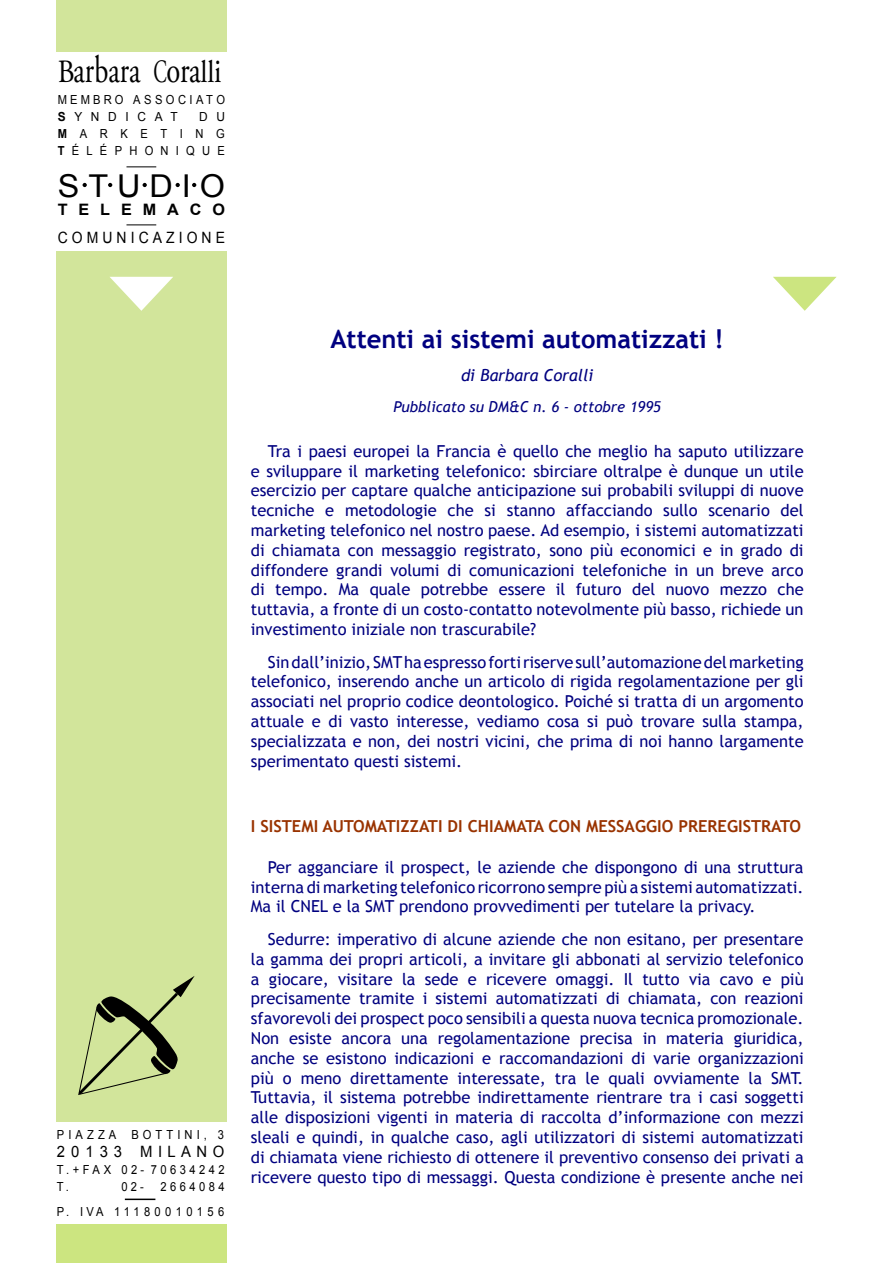
<style>
.page{position:relative;width:893px;height:1263px;background:#fff}
.page>*{position:absolute;margin:0;border:0;box-sizing:border-box;transform-origin:0 0}
.t1{font:38.4px "Adobe Garamond Pro";color:#000;scale:.73 1}
.t2{font:31.5px "Arial";letter-spacing:.275em;color:#000}
.t3{font:700 25.5px "Trebuchet MS";color:#000080}
.t4{font:16.5px/19.8px "Trebuchet MS";color:#000080;text-align:justify}
.t5{font:700 16.5px "Trebuchet MS";color:#930}
.t6{font:italic 16.5px "Trebuchet MS";color:#000080}
.t7{font:700 15.75px "Arial";letter-spacing:.675em;color:#000}
.t8{font:15.6px "Arial";letter-spacing:.29em;color:#000;scale:.89 1}
.t9{font:15.6px "Arial";letter-spacing:.365em;color:#000;scale:.95 1}
.t10{font:italic 15px "Trebuchet MS";color:#000080}
.t11{font:12.45px "Arial";letter-spacing:.365em;color:#000;scale:.89 1}
.t12{font:12.45px "Arial";letter-spacing:.39em;color:#000;scale:.89 1}
.t13{font:12.45px "Arial";letter-spacing:.31em;color:#000;scale:.89 1}
.t14{font:12.45px "Arial";letter-spacing:.29em;color:#000;scale:.89 1}
.t15{font:12.45px "Arial";letter-spacing:.65em;color:#000;scale:.89 1}
.t16{font:12.45px "Arial";letter-spacing:1.13em;color:#000;scale:.89 1}
.t17{font:12.45px "Arial";letter-spacing:.73em;color:#000;scale:.95 1}
.t18{font:12.45px "Arial";letter-spacing:.365em;color:#000;scale:.95 1}
.s1{font-size:32.4px}
.s2{font-size:31.2px}
.s3{font-size:34.35px}
.s4{font-weight:700}
</style>
<div class="page">
<div style="left:56px;top:1224px;width:170px;height:38px;background:#cce580"></div>
<div style="left:56px;top:251px;width:170px;height:870px;background:#d2e59b"></div>
<div style="left:56px;top:0;width:170px;height:51px;background:#d2e59b"></div>
<svg style="left:773px;top:277px;width:64px;height:34px"></svg>
<svg style="left:110px;top:277px;width:63px;height:34px"></svg>
<svg style="left:78px;top:976px;width:117px;height:119px"></svg>
<svg style="left:83px;top:183px;width:4px;height:4px"></svg>
<svg style="left:108px;top:183px;width:4px;height:4px"></svg>
<svg style="left:143px;top:183px;width:4px;height:4px"></svg>
<svg style="left:176px;top:183px;width:4px;height:4px"></svg>
<svg style="left:192px;top:183px;width:4px;height:4px"></svg>
<hr style="left:126px;top:224px;width:30px;height:1px;background:#000">
<hr style="left:126px;top:166px;width:30px;height:1px;background:#000">
<hr style="left:125px;top:1198px;width:30px;height:2px;background:#000">
<p class="t1" style="left:58px;top:47px;width:226px"><span class="s1">B</span>arbara <span class="s1">C</span>ora<span class="s2">ll</span><span class="s3">i</span></p>
<p class="t14" style="left:58px;top:92px;width:189px">MEMBRO ASSOCIATO</p>
<p class="t17" style="left:58px;top:108px;width:128px"><span class="s4">S</span>YNDICAT</p>
<p class="t18" style="left:199px;top:108px;width:29px">D U</p>
<p class="t16" style="left:58px;top:125px;width:189px"><span class="s4">M</span>ARKETING</p>
<p class="t15" style="left:58px;top:142px;width:189px"><span class="s4">T</span>ÉLÉPHONIQUE</p>
<p class="t2" style="left:58px;top:166px;width:169px">STUDIO</p>
<p class="t7" style="left:58px;top:199px;width:169px">TELEMACO</p>
<p class="t8" style="left:58px;top:228px;width:189px">COMUNICAZIONE</p>
<p class="t11" style="left:57px;top:1127px;width:189px">PIAZZA BOTTINI, 3</p>
<p class="t9" style="left:57px;top:1141px;width:178px">20133 MILANO</p>
<p class="t11" style="left:57px;top:1161px;width:100px">T.+FAX 02-</p>
<p class="t11" style="left:57px;top:1178px;width:15px">T.</p>
<p class="t11" style="left:121px;top:1178px;width:27px">02-</p>
<p class="t12" style="left:57px;top:1203px;width:189px">P. IVA 11180010156</p>
<p class="t13" style="left:151px;top:1162px;width:84px">70634242</p>
<p class="t13" style="left:160px;top:1179px;width:74px">2664084</p>
<p class="t3" style="left:330px;top:323px;width:395px">Attenti ai sistemi automatizzati !</p>
<p class="t6" style="left:461px;top:365px;width:134px">di Barbara Coralli</p>
<p class="t10" style="left:393px;top:397px;width:269px">Pubblicato su DM&amp;C n. 6 - ottobre 1995</p>
<p class="t4" style="left:251px;top:441px;width:554px;text-indent:17px">Tra i paesi europei la Francia è quello che meglio ha saputo utilizzare e sviluppare il marketing telefonico: sbirciare oltralpe è dunque un utile esercizio per captare qualche anticipazione sui probabili sviluppi di nuove tecniche e metodologie che si stanno affacciando sullo scenario del marketing telefonico nel nostro paese. Ad esempio, i sistemi automatizzati di chiamata con messaggio registrato, sono più economici e in grado di diffondere grandi volumi di comunicazioni telefoniche in un breve arco di tempo. Ma quale potrebbe essere il futuro del nuovo mezzo che tuttavia, a fronte di un costo-contatto notevolmente più basso, richiede un investimento iniziale non trascurabile?</p>
<p class="t4" style="left:251px;top:652px;width:554px;text-indent:17px">Sin dall’inizio, SMT ha espresso forti riserve sull’automazione del marketing telefonico, inserendo anche un articolo di rigida regolamentazione per gli associati nel proprio codice deontologico. Poiché si tratta di un argomento attuale e di vasto interesse, vediamo cosa si può trovare sulla stampa, specializzata e non, dei nostri vicini, che prima di noi hanno largamente sperimentato questi sistemi.</p>
<p class="t5" style="left:251px;top:815px;width:551px">I SISTEMI AUTOMATIZZATI DI CHIAMATA CON MESSAGGIO PREREGISTRATO</p>
<p class="t4" style="left:251px;top:857px;width:554px;text-indent:17px">Per agganciare il prospect, le aziende che dispongono di una struttura interna di marketing telefonico ricorrono sempre più a sistemi automatizzati.<br>Ma il CNEL e la SMT prendono provvedimenti per tutelare la privacy.</p>
<p class="t4" style="left:251px;top:929px;width:554px;text-indent:17px">Sedurre: imperativo di alcune aziende che non esitano, per presentare la gamma dei propri articoli, a invitare gli abbonati al servizio telefonico a giocare, visitare la sede e ricevere omaggi. Il tutto via cavo e più precisamente tramite i sistemi automatizzati di chiamata, con reazioni sfavorevoli dei prospect poco sensibili a questa nuova tecnica promozionale.<br>Non esiste ancora una regolamentazione precisa in materia giuridica, anche se esistono indicazioni e raccomandazioni di varie organizzazioni più o meno direttamente interessate, tra le quali ovviamente la SMT.<br>Tuttavia, il sistema potrebbe indirettamente rientrare tra i casi soggetti alle disposizioni vigenti in materia di raccolta d’informazione con mezzi sleali e quindi, in qualche caso, agli utilizzatori di sistemi automatizzati di chiamata viene richiesto di ottenere il preventivo consenso dei privati a ricevere questo tipo di messaggi. Questa condizione è presente anche nei</p>
</div>
